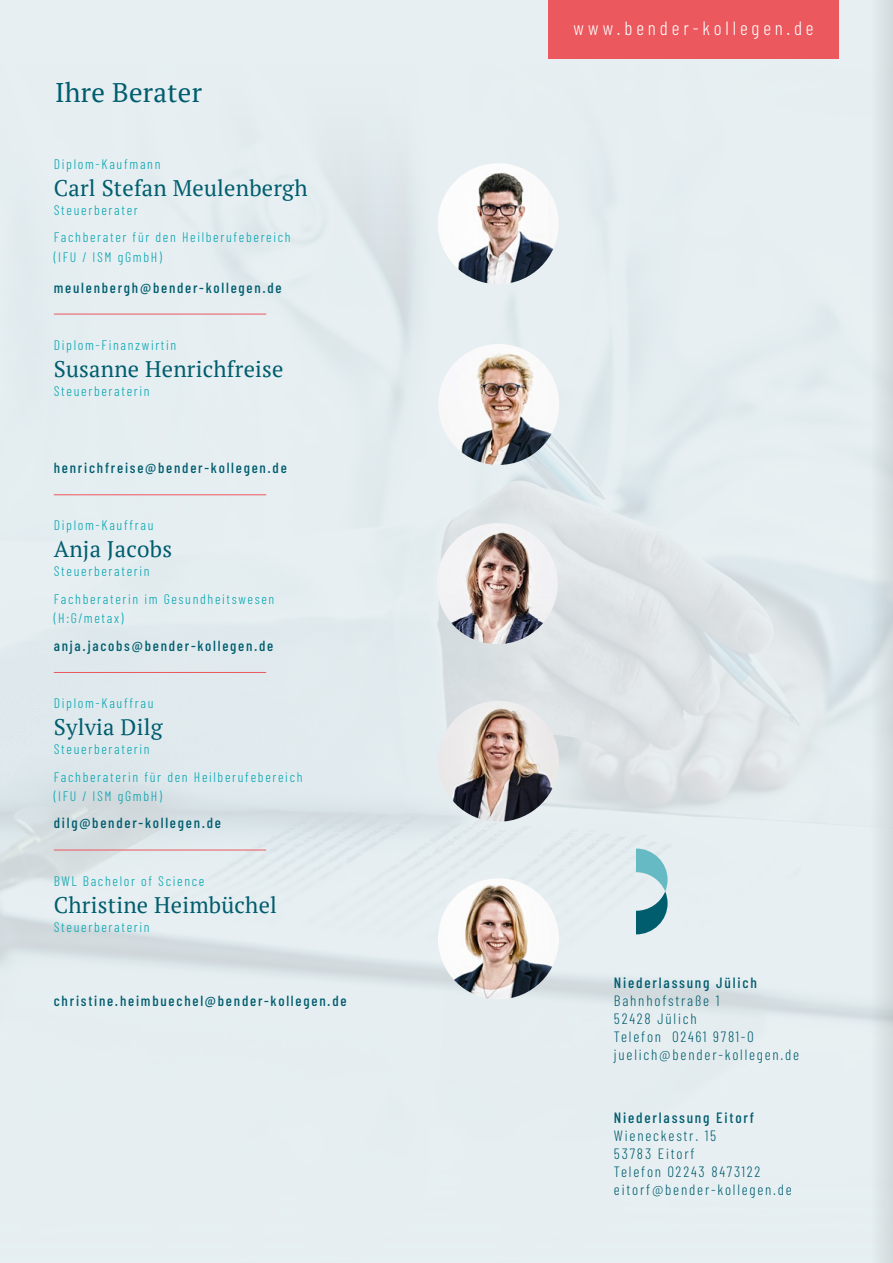
<style>
.page{position:relative;width:893px;height:1263px;background:#fff}
.page>*{position:absolute;margin:0;border:0;box-sizing:border-box;transform-origin:0 0}
.t1{font:27px "PT Serif";letter-spacing:.01em;color:#005d6e}
.t2{font:22.5px "PT Serif";letter-spacing:.01em;color:#005d6e}
.t3{font:300 19.35px "Barlow Condensed";letter-spacing:.2em;color:#fff}
.t4{font:300 15px/18px "Barlow Condensed";letter-spacing:.12em;color:#005d6e}
.t5{font:500 15px "Barlow Condensed";letter-spacing:.12em;color:#005d6e}
.t6{font:500 14.7px "Barlow Condensed";letter-spacing:.12em;color:#005d6e}
.t7{font:300 13.8px/27.6px "Barlow Condensed";letter-spacing:.12em;color:#00a3af}
</style>
<div class="page">
<img style="left:0;top:0;width:856px;height:1263px">
<svg style="left:636px;top:848px;width:32px;height:86px;background:#87b9c2"></svg>
<hr style="left:54px;top:314px;width:212px;height:1px;background:#eb585d">
<hr style="left:54px;top:672px;width:212px;height:1px;background:#eb585d">
<hr style="left:54px;top:850px;width:212px;height:1px;background:#eb585d">
<hr style="left:54px;top:494px;width:212px;height:1px;background:#eb585d">
<img style="left:438px;top:163px;width:121px;height:121px;border-radius:60px">
<img style="left:437px;top:523px;width:121px;height:121px;border-radius:60px">
<img style="left:438px;top:344px;width:121px;height:121px;border-radius:60px">
<img style="left:438px;top:878px;width:121px;height:121px;border-radius:60px">
<img style="left:438px;top:701px;width:121px;height:121px;border-radius:60px">
<div style="left:548px;top:0;width:291px;height:58px;background:#eb585d"></div>
<svg style="left:856px;top:0;width:37px;height:1263px;background:#dfe7ea"></svg>
<h1 class="t1" style="left:55px;top:75px;width:148px">Ihre Berater</h1>
<p class="t7" style="left:54px;top:150px;width:108px">Diplom-Kaufmann</p>
<h2 class="t2" style="left:54px;top:173px;width:255px">Carl Stefan Meulenbergh</h2>
<p class="t7" style="left:54px;top:196px;width:238px">Steuerberater<br>Fachberater für den Heilberufebereich</p>
<p class="t7" style="left:54px;top:242px;width:109px">(IFU / ISM gGmbH)</p>
<p class="t6" style="left:54px;top:278px;width:229px">meulenbergh@bender-kollegen.de</p>
<p class="t7" style="left:54px;top:330px;width:124px">Diplom-Finanzwirtin</p>
<h2 class="t2" style="left:54px;top:354px;width:231px">Susanne Henrichfreise</h2>
<p class="t7" style="left:54px;top:376px;width:97px">Steuerberaterin</p>
<p class="t6" style="left:54px;top:459px;width:235px">henrichfreise@bender-kollegen.de</p>
<p class="t7" style="left:54px;top:511px;width:101px">Diplom-Kauffrau</p>
<h2 class="t2" style="left:54px;top:535px;width:120px">Anja Jacobs</h2>
<p class="t7" style="left:54px;top:557px;width:222px">Steuerberaterin<br>Fachberaterin im Gesundheitswesen</p>
<p class="t7" style="left:54px;top:604px;width:71px">(H:G/metax)</p>
<p class="t6" style="left:54px;top:636px;width:221px">anja.jacobs@bender-kollegen.de</p>
<p class="t7" style="left:54px;top:689px;width:101px">Diplom-Kauffrau</p>
<h2 class="t2" style="left:54px;top:712px;width:110px">Sylvia Dilg</h2>
<p class="t7" style="left:54px;top:735px;width:250px">Steuerberaterin<br>Fachberaterin für den Heilberufebereich</p>
<p class="t7" style="left:54px;top:781px;width:109px">(IFU / ISM gGmbH)</p>
<p class="t6" style="left:54px;top:814px;width:169px">dilg@bender-kollegen.de</p>
<p class="t7" style="left:54px;top:866px;width:152px">BWL Bachelor of Science</p>
<h2 class="t2" style="left:54px;top:890px;width:225px">Christine Heimbüchel</h2>
<p class="t7" style="left:54px;top:912px;width:97px">Steuerberaterin</p>
<p class="t6" style="left:54px;top:992px;width:294px">christine.heimbuechel@bender-kollegen.de</p>
<h3 class="t3" style="left:574px;top:16px;width:242px">www.bender-kollegen.de</h3>
<p class="t5" style="left:614px;top:973px;width:144px">Niederlassung Jülich</p>
<p class="t4" style="left:614px;top:991px;width:187px">Bahnhofstraße 1<br>52428 Jülich<br>Telefon 02461 9781-0 juelich@bender-kollegen.de</p>
<p class="t5" style="left:614px;top:1108px;width:142px">Niederlassung Eitorf</p>
<p class="t4" style="left:614px;top:1126px;width:179px">Wieneckestr. 15<br>53783 Eitorf<br>Telefon 02243 8473122 eitorf@bender-kollegen.de</p>
</div>
